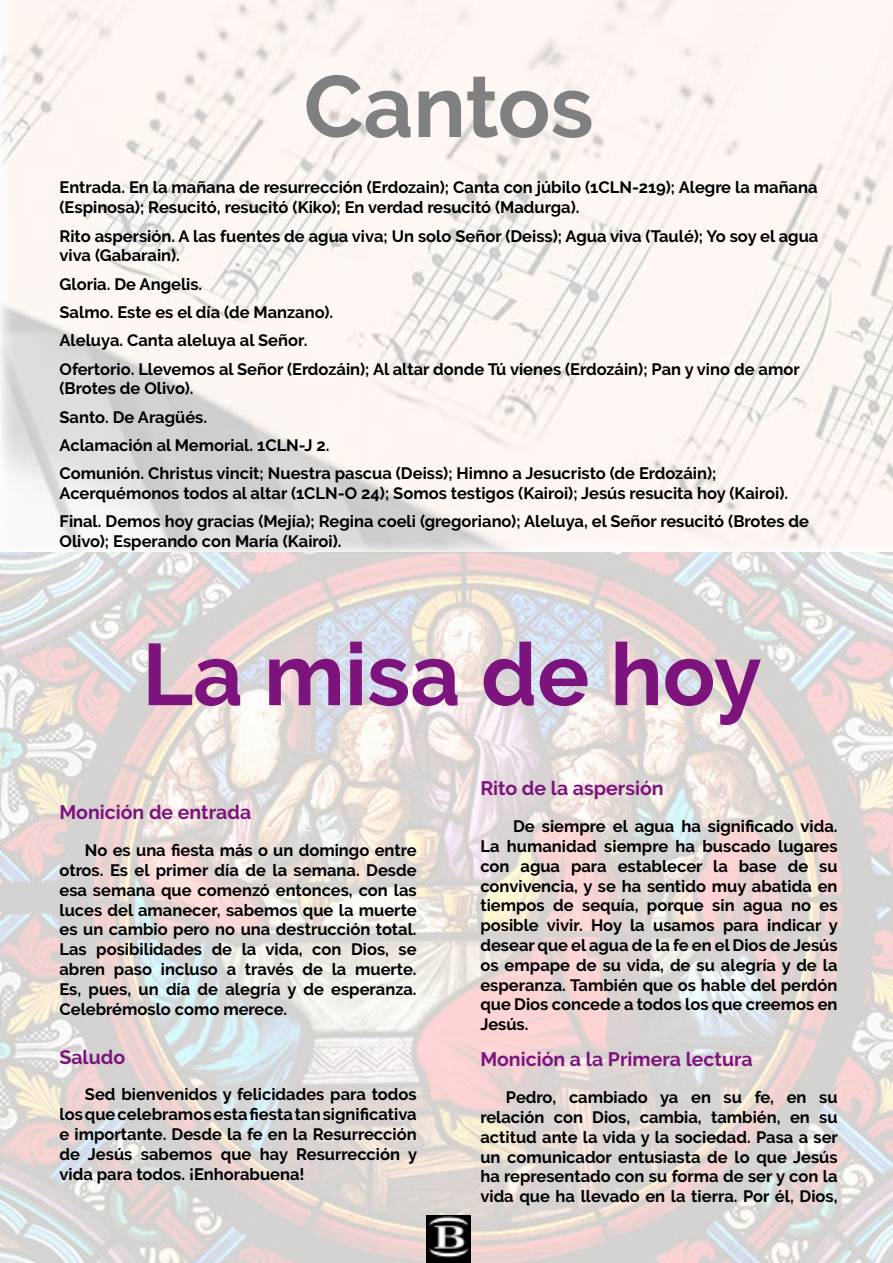
<style>
.page{position:relative;width:893px;height:1263px;background:#fff}
.page>*{position:absolute;margin:0;border:0;box-sizing:border-box;transform-origin:0 0}
.t1{font:700 87px "Raleway";color:#7d147d}
.t2{font:700 87px "Raleway";color:#808080}
.t3{font:700 19.5px "Raleway";color:#7d147d}
.t4{font:700 16.5px/19.8px "Raleway";color:#000}
</style>
<div class="page">
<img style="left:0;top:0;width:893px;height:1263px">
<img style="left:427px;top:1216px;width:44px;height:47px">
<h1 class="t2" style="left:304px;top:57px;width:291px">Cantos</h1>
<p class="t4" style="left:60px;top:178px;width:759px">Entrada. En la mañana de resurrección (Erdozain); Canta con júbilo (1CLN-219); Alegre la mañana (Espinosa); Resucitó, resucitó (Kiko); En verdad resucitó (Madurga).</p>
<p class="t4" style="left:60px;top:226px;width:760px">Rito aspersión. A las fuentes de agua viva; Un solo Señor (Deiss); Agua viva (Taulé); Yo soy el agua viva (Gabarain).</p>
<p class="t4" style="left:60px;top:270px;width:742px;line-height:28.3px">Gloria. De Angelis.<br>Salmo. Este es el día (de Manzano).<br>Aleluya. Canta aleluya al Señor.<br>Ofertorio. Llevemos al Señor (Erdozáin); Al altar donde Tú vienes (Erdozáin); Pan y vino de amor</p>
<p class="t4" style="left:60px;top:374px;width:658px;line-height:28.3px">(Brotes de Olivo).<br>Santo. De Aragüés.<br>Aclamación al Memorial. 1CLN-J 2.<br>Comunión. Christus vincit; Nuestra pascua (Deiss); Himno a Jesucristo (de Erdozáin);</p>
<p class="t4" style="left:60px;top:479px;width:751px;line-height:28.3px">Acerquémonos todos al altar (1CLN-O 24); Somos testigos (Kairoi); Jesús resucita hoy (Kairoi).<br>Final. Demos hoy gracias (Mejía); Regina coeli (gregoriano); Aleluya, el Señor resucitó (Brotes de</p>
<p class="t4" style="left:60px;top:531px;width:283px">Olivo); Esperando con María (Kairoi).</p>
<h1 class="t1" style="left:142px;top:625px;width:621px">La misa de hoy</h1>
<p class="t3" style="left:59px;top:801px;width:193px">Monición de entrada</p>
<p class="t4" style="left:59px;top:840px;width:359px;text-align:justify;text-indent:26px">No es una fiesta más o un domingo entre otros. Es el primer día de la semana. Desde esa semana que comenzó entonces, con las luces del amanecer, sabemos que la muerte es un cambio pero no una destrucción total.<br>Las posibilidades de la vida, con Dios, se abren paso incluso a través de la muerte.<br>Es, pues, un día de alegría y de esperanza.<br>Celebrémoslo como merece.</p>
<p class="t3" style="left:59px;top:1045px;width:67px">Saludo</p>
<p class="t4" style="left:59px;top:1085px;width:359px;text-align:justify;text-indent:26px">Sed bienvenidos y felicidades para todos los que celebramos esta fiesta tan significativa e importante. Desde la fe en la Resurrección de Jesús sabemos que hay Resurrección y vida para todos. ¡Enhorabuena!</p>
<p class="t3" style="left:480px;top:777px;width:185px">Rito de la aspersión</p>
<p class="t4" style="left:480px;top:817px;width:359px;text-align:justify;text-indent:33px">De siempre el agua ha significado vida.<br>La humanidad siempre ha buscado lugares con agua para establecer la base de su convivencia, y se ha sentido muy abatida en tiempos de sequía, porque sin agua no es posible vivir. Hoy la usamos para indicar y desear que el agua de la fe en el Dios de Jesús os empape de su vida, de su alegría y de la esperanza. También que os hable del perdón que Dios concede a todos los que creemos en Jesús.</p>
<p class="t3" style="left:480px;top:1048px;width:274px">Monición a la Primera lectura</p>
<p class="t4" style="left:480px;top:1087px;width:359px;text-align:justify;text-indent:26px">Pedro, cambiado ya en su fe, en su relación con Dios, cambia, también, en su actitud ante la vida y la sociedad. Pasa a ser un comunicador entusiasta de lo que Jesús ha representado con su forma de ser y con la vida que ha llevado en la tierra. Por él, Dios,</p>
</div>
